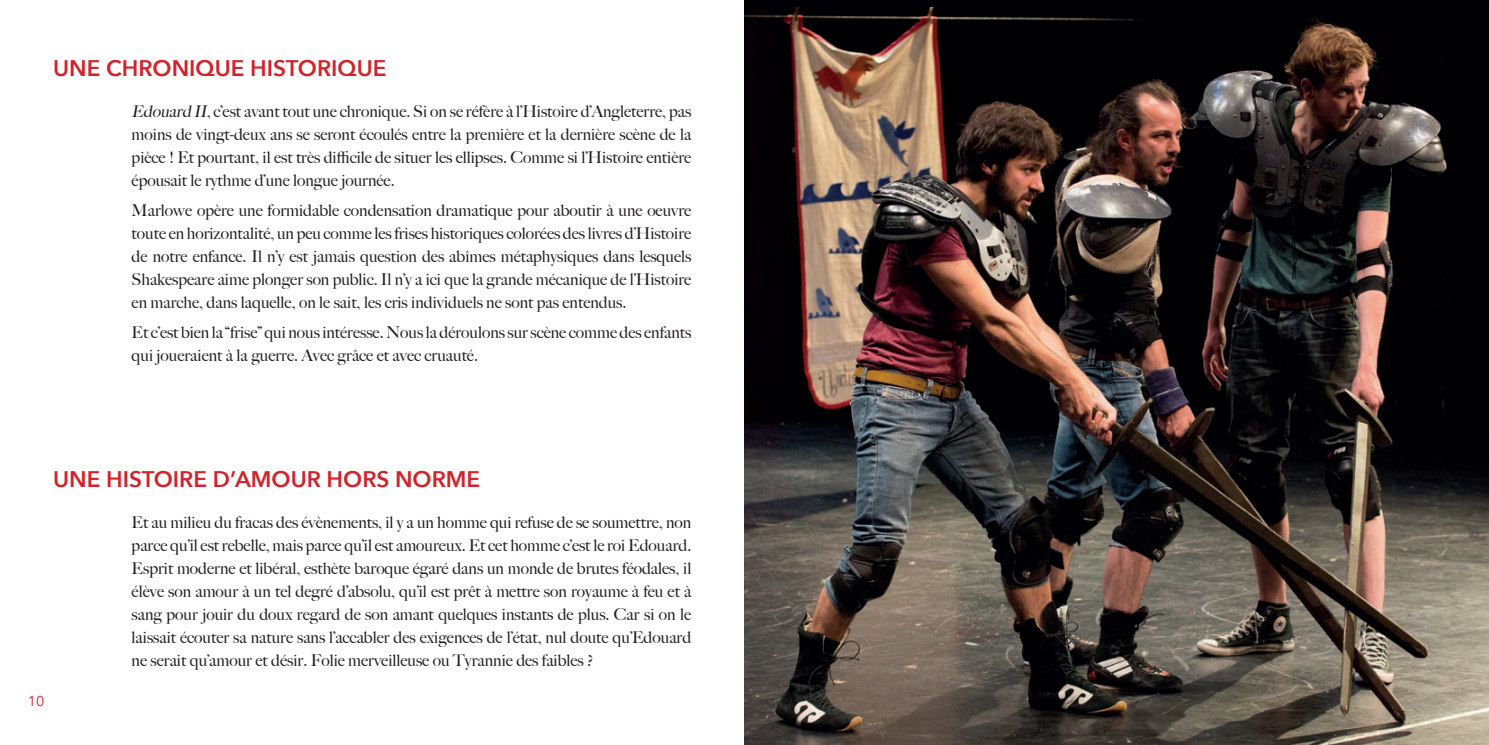
<style>
.page{position:relative;width:1489px;height:745px;background:#fff}
.page>*{position:absolute;margin:0;border:0;box-sizing:border-box;transform-origin:0 0}
.Corps_de_texte{font:600 22.5px "Avenir Next";color:#d1232a}
.Titre_1{font:600 22.5px "Avenir Next";color:#d1232a}
.Corps_de_texte-2{font:500 16.25px/23.1px "Big Caslon";color:#231f20;text-align:justify}
.Titre_principal{font:14.25px "Avenir Next";color:#d1232a}
.s1{font-style:italic}
</style>
<div class="page">
<div style="left:744px;top:0;width:744px;height:24px;background:#010105"></div>
<img style="left:744px;top:8px;width:744px;height:736px">
<p class="Titre_1" style="left:53px;top:49px;width:335px">UNE CHRONIQUE HISTORIQUE</p>
<p class="Corps_de_texte-2" style="left:132px;top:99px;width:561px"><span class="s1">Edouard II</span>, c’est avant tout une chronique. Si on se réfère à l’Histoire d’Angleterre, pas moins de vingt-deux ans se seront écoulés entre la première et la dernière scène de la pièce ! Et pourtant, il est très difficile de situer les ellipses. Comme si l’Histoire entière épousait le rythme d’une longue journée.</p>
<p class="Corps_de_texte-2" style="left:132px;top:198px;width:561px">Marlowe opère une formidable condensation dramatique pour aboutir à une oeuvre toute en horizontalité, un peu comme les frises historiques colorées des livres d’Histoire de notre enfance. Il n’y est jamais question des abîmes métaphysiques dans lesquels Shakespeare aime plonger son public. Il n’y a ici que la grande mécanique de l’Histoire en marche, dans laquelle, on le sait, les cris individuels ne sont pas entendus.</p>
<p class="Corps_de_texte-2" style="left:132px;top:320px;width:561px">Et c’est bien la “frise” qui nous intéresse. Nous la déroulons sur scène comme des enfants qui joueraient à la guerre. Avec grâce et avec cruauté.</p>
<p class="Titre_principal" style="left:28px;top:688px;width:18px">10</p>
<p class="Corps_de_texte" style="left:53px;top:460px;width:428px">UNE HISTOIRE D’AMOUR HORS NORME</p>
<p class="Corps_de_texte-2" style="left:132px;top:509px;width:561px">Et au milieu du fracas des évènements, il y a un homme qui refuse de se soumettre, non parce qu’il est rebelle, mais parce qu’il est amoureux. Et cet homme c’est le roi Edouard.<br>Esprit moderne et libéral, esthète baroque égaré dans un monde de brutes féodales, il élève son amour à un tel degré d’absolu, qu’il est prêt à mettre son royaume à feu et à sang pour jouir du doux regard de son amant quelques instants de plus. Car si on le laissait écouter sa nature sans l’accabler des exigences de l’état, nul doute qu’Edouard ne serait qu’amour et désir. Folie merveilleuse ou Tyrannie des faibles ?</p>
</div>
